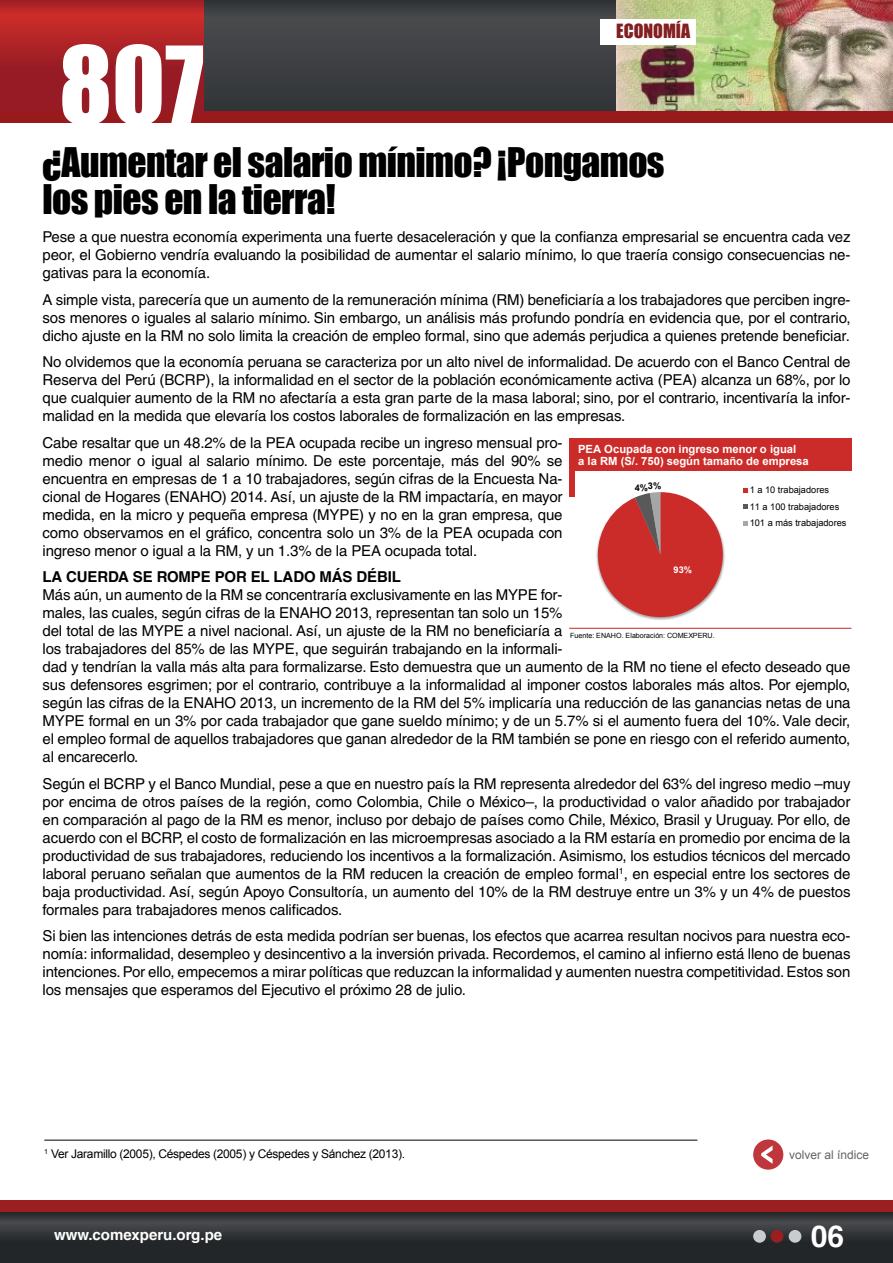
<style>
.page{position:relative;width:893px;height:1263px;background:#fff}
.page>*{position:absolute;margin:0;border:0;box-sizing:border-box;transform-origin:0 0}
.t1{font:99px "Impact";color:#fff}
.t2{font:37.5px/37.5px "Impact";letter-spacing:-.015em;color:#000}
.t3{font:700 30px "Helvetica";color:#fff}
.t4{font:18px "Impact";color:#831f21}
.t5{font:15px/18px "Helvetica";letter-spacing:-.01em;color:#000;text-align:justify}
.t6{font:700 15px "Helvetica";letter-spacing:-.01em;color:#000}
.t7{font:700 15px "Helvetica";color:#fff}
.t8{font:12px "Arial";letter-spacing:-.025em;color:#000}
.t9{font:12px "Arial";color:#636465}
.t10{font:700 11.25px/12.3px "Arial";color:#fff}
.t11{font:9.3px/16.4px "Arial";letter-spacing:.005em;color:#000}
.t12{font:700 9.15px "Arial";color:#000}
.t13{font:700 9.15px "Arial";color:#fff}
.t14{font:7.2px "Arial";color:#000}
</style>
<div class="page">
<div style="left:200px;top:0;width:693px;height:123px;background:#3d3f41"></div>
<img style="left:617px;top:0;width:276px;height:111px">
<svg style="left:0;top:1212px;width:893px;height:51px;background:#2d3033"></svg>
<div style="left:0;top:1200px;width:893px;height:12px;background:#9b1f21"></div>
<div style="left:753px;top:1230px;width:13px;height:13px;background:#c9cccc;border-radius:50%"></div>
<div style="left:771px;top:1230px;width:12px;height:13px;background:#9b1f21;border-radius:50%"></div>
<div style="left:789px;top:1230px;width:12px;height:13px;background:#c9cccc;border-radius:50%"></div>
<div style="left:753px;top:1139px;width:30px;height:31px;background:#bf363d;border-radius:50%"></div>
<svg style="left:761px;top:1146px;width:11px;height:18px"></svg>
<svg style="left:0;top:0;width:203px;height:111px;background:#a72026"></svg>
<div style="left:0;top:111px;width:893px;height:12px;background:#991a1c"></div>
<div style="left:600px;top:19px;width:96px;height:25px;background:#fff"></div>
<hr style="left:44px;top:1140px;width:653px;height:1px;background:#000">
<svg style="left:743px;top:488px;width:5px;height:5px"></svg>
<svg style="left:743px;top:504px;width:5px;height:5px"></svg>
<svg style="left:743px;top:521px;width:5px;height:4px"></svg>
<div style="left:569px;top:438px;width:282px;height:32px;background:#cc2c29"></div>
<div style="left:569px;top:438px;width:5px;height:58px;background:#cc2c29"></div>
<hr style="left:569px;top:628px;width:282px;height:1px;background:#cc2c29">
<img style="left:596px;top:542px;width:129px;height:78px">
<svg style="left:598px;top:492px;width:125px;height:125px"></svg>
<h1 class="t1" style="left:59px;top:8px;width:146px">807</h1>
<p class="t4" style="left:616px;top:17px;width:76px">economía</p>
<h2 class="t2" style="left:43px;top:142px;width:624px">¿Aumentar el salario mínimo? ¡Pongamos los pies en la tierra!</h2>
<p class="t5" style="left:43px;top:228px;width:809px">Pese a que nuestra economía experimenta una fuerte desaceleración y que la confianza empresarial se encuentra cada vez peor, el Gobierno vendría evaluando la posibilidad de aumentar el salario mínimo, lo que traería consigo consecuencias ne&shy;gativas para la economía.</p>
<p class="t5" style="left:43px;top:290px;width:809px">A simple vista, parecería que un aumento de la remuneración mínima (RM) beneficiaría a los trabajadores que perciben ingre&shy;sos menores o iguales al salario mínimo. Sin embargo, un análisis más profundo pondría en evidencia que, por el contrario, dicho ajuste en la RM no solo limita la creación de empleo formal, sino que además perjudica a quienes pretende beneficiar.</p>
<p class="t5" style="left:43px;top:353px;width:809px">No olvidemos que la economía peruana se caracteriza por un alto nivel de informalidad. De acuerdo con el Banco Central de Reserva del Perú (BCRP), la informalidad en el sector de la población económicamente activa (PEA) alcanza un 68%, por lo que cualquier aumento de la RM no afectaría a esta gran parte de la masa laboral; sino, por el contrario, incentivaría la infor&shy;malidad en la medida que elevaría los costos laborales de formalización en las empresas.</p>
<p class="t5" style="left:43px;top:433px;width:522px">Cabe resaltar que un 48.2% de la PEA ocupada recibe un ingreso mensual pro&shy;medio menor o igual al salario mínimo. De este porcentaje, más del 90% se encuentra en empresas de 1 a 10 trabajadores, según cifras de la Encuesta Na&shy;cional de Hogares (ENAHO) 2014. Así, un ajuste de la RM impactaría, en mayor medida, en la micro y pequeña empresa (MYPE) y no en la gran empresa, que como observamos en el gráfico, concentra solo un 3% de la PEA ocupada con ingreso menor o igual a la RM, y un 1.3% de la PEA ocupada total.</p>
<p class="t6" style="left:43px;top:568px;width:358px">LA CUERDA SE ROMPE POR EL LADO MÁS DÉBIL</p>
<p class="t5" style="left:43px;top:586px;width:809px;text-align:left">Más aún, un aumento de la RM se concentraría exclusivamente en las MYPE for-<br>males, las cuales, según cifras de la ENAHO 2013, representan tan solo un 15%<br>del total de las MYPE a nivel nacional. Así, un ajuste de la RM no beneficiaría a<br>los trabajadores del 85% de las MYPE, que seguirán trabajando en la informali-<br>dad y tendrían la valla más alta para formalizarse. Esto demuestra que un aumento de la RM no tiene el efecto deseado que sus defensores esgrimen; por el contrario, contribuye a la informalidad al imponer costos laborales más altos. Por ejemplo, según las cifras de la ENAHO 2013, un incremento de la RM del 5% implicaría una reducción de las ganancias netas de una MYPE formal en un 3% por cada trabajador que gane sueldo mínimo; y de un 5.7% si el aumento fuera del 10%. Vale decir, el empleo formal de aquellos trabajadores que ganan alrededor de la RM también se pone en riesgo con el referido aumento, al encarecerlo.</p>
<p class="t5" style="left:43px;top:774px;width:809px">Según el BCRP y el Banco Mundial, pese a que en nuestro país la RM representa alrededor del 63% del ingreso medio –muy por encima de otros países de la región, como Colombia, Chile o México–, la productividad o valor añadido por trabajador en comparación al pago de la RM es menor, incluso por debajo de países como Chile, México, Brasil y Uruguay. Por ello, de acuerdo con el BCRP, el costo de formalización en las microempresas asociado a la RM estaría en promedio por encima de la productividad de sus trabajadores, reduciendo los incentivos a la formalización. Asimismo, los estudios técnicos del mercado laboral peruano señalan que aumentos de la RM reducen la creación de empleo formal<sup>1</sup>, en especial entre los sectores de baja productividad. Así, según Apoyo Consultoría, un aumento del 10% de la RM destruye entre un 3% y un 4% de puestos formales para trabajadores menos calificados.</p>
<p class="t5" style="left:43px;top:927px;width:809px">Si bien las intenciones detrás de esta medida podrían ser buenas, los efectos que acarrea resultan nocivos para nuestra eco&shy;nomía: informalidad, desempleo y desincentivo a la inversión privada. Recordemos, el camino al infierno está lleno de buenas intenciones. Por ello, empecemos a mirar políticas que reduzcan la informalidad y aumenten nuestra competitividad. Estos son los mensajes que esperamos del Ejecutivo el próximo 28 de julio.</p>
<p class="t10" style="left:578px;top:443px;width:232px">PEA Ocupada con ingreso menor o igual<br>a la RM (S/. 750) según tamaño de empresa</p>
<p class="t12" style="left:635px;top:480px;width:28px">4%3%</p>
<p class="t11" style="left:750px;top:482px;width:98px">1 a 10 trabajadores<br>11 a 100 trabajadores<br>101 a más trabajadores</p>
<p class="t13" style="left:674px;top:563px;width:20px">93%</p>
<p class="t14" style="left:570px;top:631px;width:146px">Fuente: ENAHO. Elaboración: COMEXPERU.</p>
<p class="t8" style="left:44px;top:1146px;width:362px"><sup>1</sup> Ver Jaramillo (2005), Céspedes (2005) y Céspedes y Sánchez (2013).</p>
<p class="t7" style="left:54px;top:1226px;width:170px">WWW.COMEXPERU.ORG.PE</p>
<p class="t9" style="left:789px;top:1146px;width:82px">volver al índice</p>
<h3 class="t3" style="left:811px;top:1218px;width:35px">06</h3>
</div>
